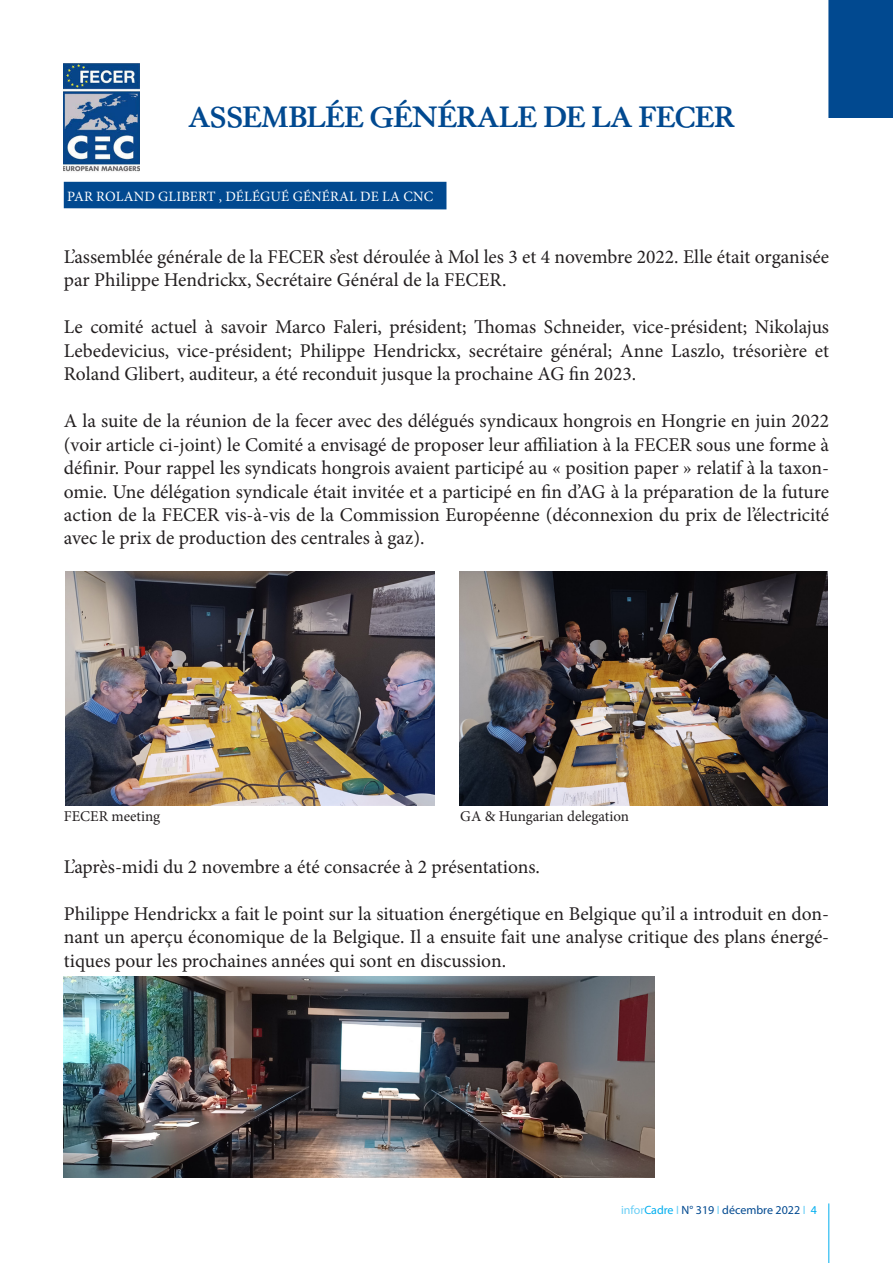
<style>
.page{position:relative;width:893px;height:1263px;background:#fff}
.page>*{position:absolute;margin:0;border:0;box-sizing:border-box;transform-origin:0 0}
.t1{font:700 28.5px "Bliss";letter-spacing:.005em;color:#014990}
.t2{font:19.5px/23.4px "Minion Pro";color:#231f20;text-align:justify}
.t3{font:15px "Minion Pro";color:#231f20}
.t4{font:14.25px "Minion Pro";letter-spacing:.01em;color:#fff}
.t5{font:12px "Myriad Pro";color:#014990}
.s1{color:#6bcff6}
.s2{color:#00aeef}
</style>
<div class="page">
<hr style="left:828px;top:1203px;width:1px;height:60px;background:#00aeef">
<div style="left:64px;top:182px;width:382px;height:27px;background:#014990"></div>
<img style="left:64px;top:977px;width:591px;height:201px">
<div style="left:828px;top:0;width:22px;height:118px;background:#014990"></div>
<img style="left:65px;top:572px;width:369px;height:234px">
<img style="left:64px;top:64px;width:76px;height:108px">
<img style="left:459px;top:572px;width:368px;height:234px">
<div style="left:850px;top:0;width:43px;height:118px;background:#014990"></div>
<p class="t1" style="left:189px;top:100px;width:546px">ASSEMBLÉE GÉNÉRALE DE LA FECER</p>
<p class="t4" style="left:67px;top:187px;width:368px">PAR ROLAND GLIBERT , DÉLÉGUÉ GÉNÉRAL DE LA CNC</p>
<p class="t2" style="left:64px;top:245px;width:767px">L’assemblée générale de la FECER s’est déroulée à Mol les 3 et 4 novembre 2022. Elle était organisée par Philippe Hendrickx, Secrétaire Général de la FECER.</p>
<p class="t2" style="left:64px;top:315px;width:767px">Le comité actuel à savoir Marco Faleri, président; Thomas Schneider, vice-président; Nikolajus Lebedevicius, vice-président; Philippe Hendrickx, secrétaire général; Anne Laszlo, trésorière et Roland Glibert, auditeur, a été reconduit jusque la prochaine AG fin 2023.</p>
<p class="t2" style="left:64px;top:409px;width:767px">A la suite de la réunion de la fecer avec des délégués syndicaux hongrois en Hongrie en juin 2022 (voir article ci-joint) le Comité a envisagé de proposer leur affiliation à la FECER sous une forme à définir. Pour rappel les syndicats hongrois avaient participé au « position paper » relatif à la taxon&shy;omie. Une délégation syndicale était invitée et a participé en fin d’AG à la préparation de la future action de la FECER vis-à-vis de la Commission Européenne (déconnexion du prix de l’électricité avec le prix de production des centrales à gaz).</p>
<p class="t3" style="left:64px;top:806px;width:98px">FECER meeting</p>
<p class="t3" style="left:460px;top:806px;width:170px">GA &amp; Hungarian delegation</p>
<p class="t2" style="left:64px;top:855px;width:478px">L’après-midi du 2 novembre a été consacrée à 2 présentations.</p>
<p class="t2" style="left:64px;top:902px;width:767px">Philippe Hendrickx a fait le point sur la situation énergétique en Belgique qu’il a introduit en don&shy;nant un aperçu économique de la Belgique. Il a ensuite fait une analyse critique des plans énergé&shy;tiques pour les prochaines années qui sont en discussion.</p>
<p class="t5" style="left:621px;top:1202px;width:197px"><span class="s1">infor</span><span class="s2">Cadre</span> <span class="s1">I</span> N° 319 <span class="s1">I</span> décembre 2022 <span class="s1">I</span> <span class="s2">4</span></p>
</div>
